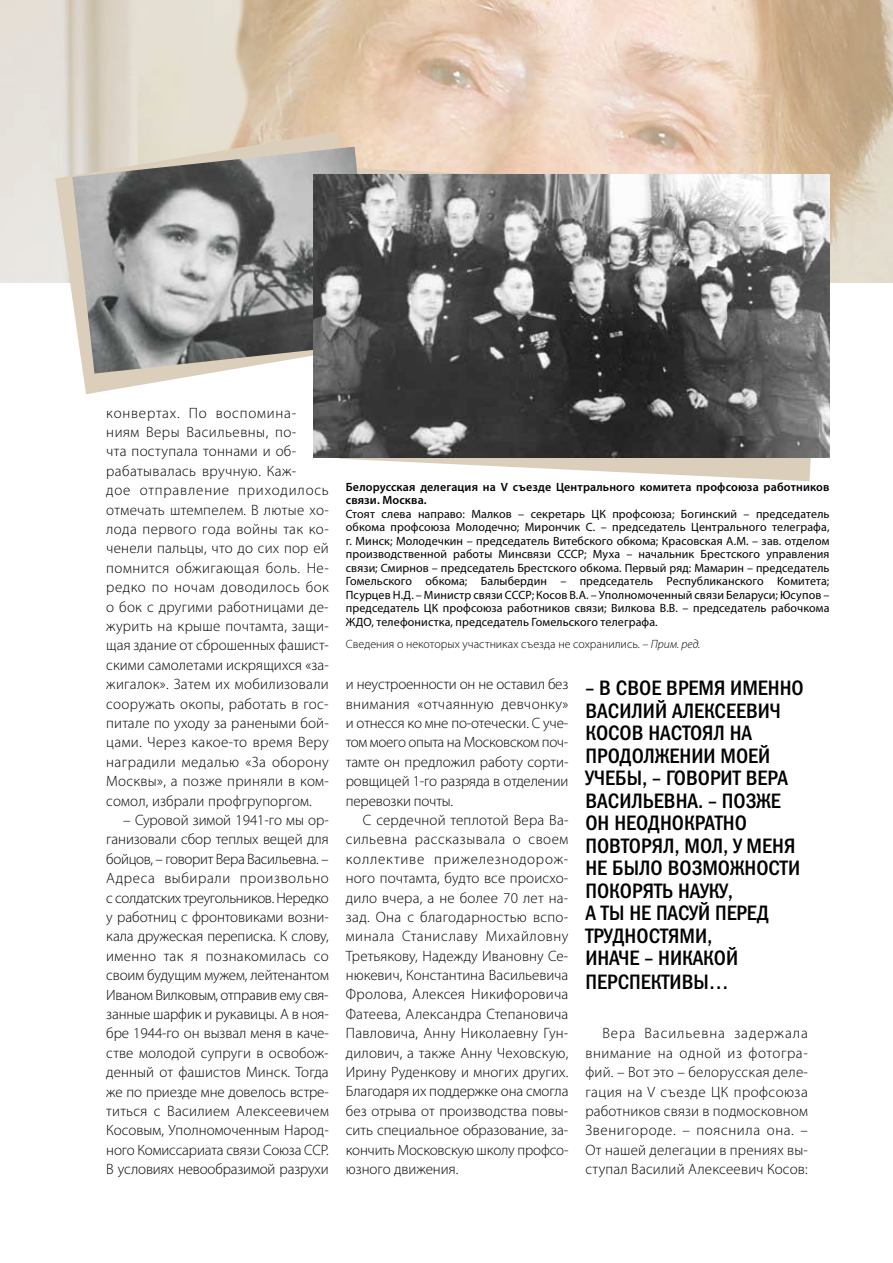
<style>
.page{position:relative;width:893px;height:1263px;background:#fff}
.page>*{position:absolute;margin:0;border:0;box-sizing:border-box;transform-origin:0 0}
.t1{font:21px/22.6px "Franklin Gothic Medi Cond C";color:#000}
.t2{font:300 15px/19.4px "Myriad Pro";letter-spacing:.015em;color:#000;text-align:justify}
.t3{font:12px/13.5px "Myriad Pro";letter-spacing:.01em;color:#000;text-align:justify}
.t4{font:600 12px/13.5px "Myriad Pro";letter-spacing:.01em;color:#000}
.t5{font:300 12px "Myriad Pro";letter-spacing:.005em;color:#000}
.s1{font-style:italic}
</style>
<div class="page">
<svg style="left:0;top:0;width:893px;height:284px;background:#e1cdba"></svg>
<svg style="left:339px;top:168px;width:486px;height:313px"></svg>
<svg style="left:55px;top:131px;width:323px;height:263px"></svg>
<img style="left:72px;top:147px;width:303px;height:227px">
<img style="left:313px;top:175px;width:516px;height:282px">
<p class="t2" style="left:106px;top:403px;width:224px;text-align:left">конвертах. По воспомина&shy;ниям Веры Васильевны, по-<br>чта поступала тоннами и об&shy;рабатывалась вручную. Каж-<br>дое отправление приходилось отмечать штемпелем. В лютые хо&shy;лода первого года войны так ко&shy;ченели пальцы, что до сих пор ей помнится обжигающая боль. Не&shy;редко по ночам доводилось бок о бок с другими работницами де&shy;журить на крыше почтамта, защи&shy;щая здание от сброшенных фашист&shy;скими самолетами искрящихся «за&shy;жигалок». Затем их мобилизовали сооружать окопы, работать в гос&shy;питале по уходу за ранеными бой&shy;цами. Через какое-то время Веру наградили медалью «За оборону<br>Москвы», а позже приняли в ком&shy;сомол, избрали профгрупоргом.</p>
<p class="t2" style="left:106px;top:810px;width:224px;text-indent:17px">– Суровой зимой 1941-го мы ор&shy;ганизовали сбор теплых вещей для бойцов, – говорит Вера Васильевна. – Адреса выбирали произвольно с солдатских треугольников. Нередко у работниц с фронтовиками возни&shy;кала дружеская переписка. К слову, именно так я познакомилась со своим будущим мужем, лейтенантом Иваном Вилковым, отправив ему свя&shy;занные шарфик и рукавицы. А в ноя&shy;бре 1944-го он вызвал меня в каче&shy;стве молодой супруги в освобож&shy;денный от фашистов Минск. Тогда же по приезде мне довелось встре&shy;титься с Василием Алексеевичем Косовым, Уполномоченным Народ&shy;ного Комиссариата связи Союза ССР.<br>В условиях невообразимой разрухи</p>
<p class="t4" style="left:346px;top:479px;width:485px">Белорусская делегация на V съезде Центрального комитета профсоюза работников связи. Москва.</p>
<p class="t3" style="left:346px;top:507px;width:485px">Стоят слева направо: Малков – секретарь ЦК профсоюза; Богинский – председатель обкома профсоюза Молодечно; Мирончик С. – председатель Центрального телеграфа, г. Минск; Молодечкин – председатель Витебского обкома; Красовская А.М. – зав. отделом производственной работы Минсвязи СССР; Муха – начальник Брестского управления связи; Смирнов – председатель Брестского обкома. Первый ряд: Мамарин – председатель Гомельского обкома; Балыбердин – председатель Республиканского Комитета; Псурцев Н.Д. – Министр связи СССР; Косов В.А. – Уполномоченный связи Беларуси; Юсупов – председатель ЦК профсоюза работников связи; Вилкова В.В. – председатель рабочкома ЖДО, телефонистка, председатель Гомельского телеграфа.</p>
<p class="t5" style="left:346px;top:637px;width:356px">Сведения о некоторых участниках съезда не сохранились. <span class="s1">– Прим. ред.</span></p>
<p class="t2" style="left:346px;top:674px;width:224px">и неустроенности он не оставил без внимания «отчаянную девчонку» и отнесся ко мне по-отечески. С уче&shy;том моего опыта на Московском поч&shy;тамте он предложил работу сорти&shy;ровщицей 1-го разряда в отделении перевозки почты.</p>
<p class="t2" style="left:346px;top:810px;width:224px;text-indent:17px">С сердечной теплотой Вера Ва&shy;сильевна рассказывала о своем коллективе прижелезнодорож&shy;ного почтамта, будто все происхо&shy;дило вчера, а не более 70 лет на&shy;зад. Она с благодарностью вспо&shy;минала Станиславу Михайловну Третьякову, Надежду Ивановну Се&shy;нюкевич, Константина Васильевича Фролова, Алексея Никифоровича Фатеева, Александра Степановича Павловича, Анну Николаевну Гун&shy;дилович, а также Анну Чеховскую, Ирину Руденкову и многих других.<br>Благодаря их поддержке она смогла без отрыва от производства повы&shy;сить специальное образование, за&shy;кончить Московскую школу профсо&shy;юзного движения.</p>
<p class="t1" style="left:585px;top:677px;width:220px">– В СВОЕ ВРЕМЯ ИМЕННО<br>ВАСИЛИЙ АЛЕКСЕЕВИЧ<br>КОСОВ НАСТОЯЛ НА<br>ПРОДОЛЖЕНИИ МОЕЙ<br>УЧЕБЫ, – ГОВОРИТ ВЕРА<br>ВАСИЛЬЕВНА. – ПОЗЖЕ<br>ОН НЕОДНОКРАТНО<br>ПОВТОРЯЛ, МОЛ, У МЕНЯ<br>НЕ БЫЛО ВОЗМОЖНОСТИ<br>ПОКОРЯТЬ НАУКУ,<br>А ТЫ НЕ ПАСУЙ ПЕРЕД<br>ТРУДНОСТЯМИ,<br>ИНАЧЕ – НИКАКОЙ<br>ПЕРСПЕКТИВЫ…</p>
<p class="t2" style="left:585px;top:1023px;width:224px;text-indent:17px">Вера Васильевна задержала внимание на одной из фотогра&shy;фий. – Вот это – белорусская деле&shy;гация на V съезде ЦК профсоюза работников связи в подмосковном Звенигороде. – пояснила она. – От нашей делегации в прениях вы&shy;ступал Василий Алексеевич Косов:</p>
</div>
